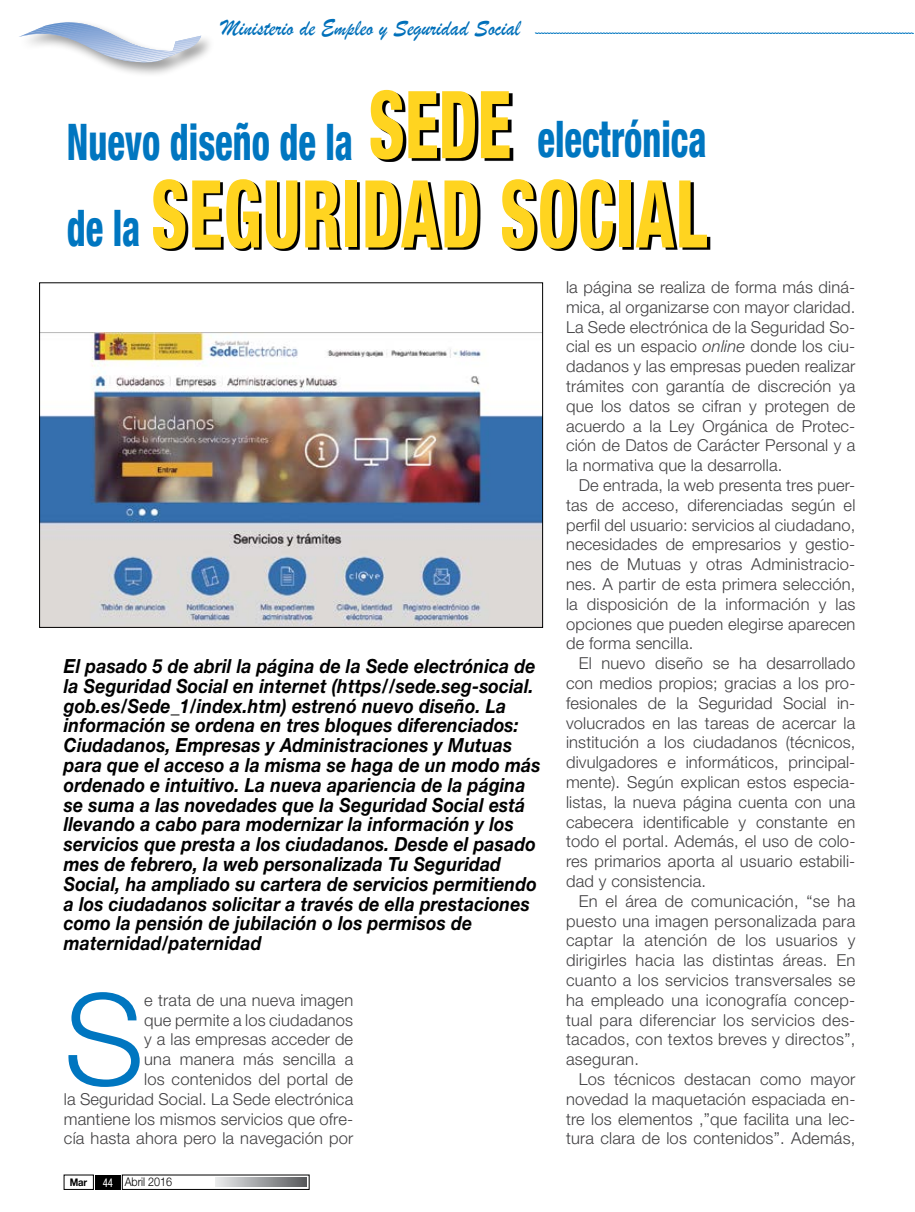
<style>
.page{position:relative;width:915px;height:1212px;background:#fff}
.page>*{position:absolute;margin:0;border:0;box-sizing:border-box;transform-origin:0 0}
.t1{font:300 127.35px "Helvetica Neue LT Std";color:#0076c0}
.t2{font:800 condensed 93.75px "Helvetica Neue LT Std";letter-spacing:.02em;color:#ffd420;scale:.72 1}
.t3{font:800 condensed 50.7px "Helvetica Neue LT Std";color:#0076c0;scale:.72 1}
.t4{font:24px "Brush Script";color:#0070ba;scale:.9 1}
.t5{font:italic 700 19.5px/19.8px "Helvetica Neue LT Std";letter-spacing:.01em;color:#000;scale:.9 1}
.t6{font:300 16.5px/19.8px "Helvetica Neue LT Std";letter-spacing:.01em;color:#414042;text-align:justify}
.t7{font:300 12px "Helvetica Neue LT Std";color:#000;scale:.9 1}
.t8{font:700 10.5px "Helvetica Neue LT Std";color:#000;scale:.9 1}
.s1{font-size:93.75px;color:#ffd420}
.s2{font-weight:400;font-stretch:condensed;color:#fff}
.s3{font-style:italic}
</style>
<div class="page">
<svg style="left:216px;top:1178px;width:90px;height:8px"></svg>
<div style="left:95px;top:1175px;width:26px;height:14px;background:#000"></div>
<svg style="left:535px;top:33px;width:378px;height:1px"></svg>
<div style="left:18px;top:19px;width:197px;height:58px;background:#000;opacity:.41"></div>
<svg style="left:18px;top:22px;width:183px;height:41px"></svg>
<svg style="left:156px;top:182px;width:554px;height:69px"></svg>
<img style="left:41px;top:332px;width:499px;height:294px">
<svg style="left:374px;top:92px;width:139px;height:70px;fill:#000"></svg>
<h3 class="t4" style="left:221px;top:13px;width:333px">Ministerio de Empleo y Seguridad Social</h3>
<h3 class="t3" style="left:368px;top:107px;width:471px"><span class="s1">SEDE</span> electrónica</h3>
<h3 class="t3" style="left:67px;top:110px;width:399px">Nuevo diseño de la</h3>
<h2 class="t2" style="left:151px;top:156px;width:773px">SEGURIDAD SOCIAL</h2>
<h3 class="t3" style="left:67px;top:196px;width:104px">de la</h3>
<p class="t5" style="left:64px;top:656px;width:531px">El pasado 5 de abril la página de la Sede electrónica de la Seguridad Social en internet (https//sede.seg-social. gob.es/Sede_1/index.htm) estrenó nuevo diseño. La información se ordena en tres bloques diferenciados:<br>Ciudadanos, Empresas y Administraciones y Mutuas para que el acceso a la misma se haga de un modo más ordenado e intuitivo. La nueva apariencia de la página se suma a las novedades que la Seguridad Social está llevando a cabo para modernizar la información y los servicios que presta a los ciudadanos. Desde el pasado mes de febrero, la web personalizada Tu Seguridad Social, ha ampliado su cartera de servicios permitiendo a los ciudadanos solicitar a través de ella prestaciones como la pensión de jubilación o los permisos de maternidad/paternidad</p>
<h1 class="t1" style="left:64px;top:962px;width:82px">S</h1>
<p class="t6" style="left:64px;top:990px;width:291px;text-align:right">e trata de una nueva imagen<br>que permite a los ciudadanos<br>y a las empresas acceder de<br>una manera más sencilla a<br>los contenidos del portal de<br>la Seguridad Social. La Sede electrónica mantiene los mismos servicios que ofre&shy;cía hasta ahora pero la navegación por</p>
<p class="t8" style="left:70px;top:1176px;width:21px">Mar</p>
<p class="t7" style="left:103px;top:1175px;width:79px"><span class="s2">44</span> Abril 2016</p>
<p class="t6" style="left:566px;top:277px;width:291px">la página se realiza de forma más diná&shy;mica, al organizarse con mayor claridad.<br>La Sede electrónica de la Seguridad So&shy;cial es un espacio <span class="s3">online</span> donde los ciu&shy;dadanos y las empresas pueden realizar trámites con garantía de discreción ya que los datos se cifran y protegen de acuerdo a la Ley Orgánica de Protec&shy;ción de Datos de Carácter Personal y a la normativa que la desarrolla.</p>
<p class="t6" style="left:566px;top:475px;width:291px;text-indent:13px">De entrada, la web presenta tres puer&shy;tas de acceso, diferenciadas según el perfil del usuario: servicios al ciudadano, necesidades de empresarios y gestio&shy;nes de Mutuas y otras Administracio&shy;nes. A partir de esta primera selección, la disposición de la información y las opciones que pueden elegirse aparecen de forma sencilla.</p>
<p class="t6" style="left:566px;top:653px;width:291px;text-indent:13px">El nuevo diseño se ha desarrollado con medios propios; gracias a los pro&shy;fesionales de la Seguridad Social in&shy;volucrados en las tareas de acercar la institución a los ciudadanos (técnicos, divulgadores e informáticos, principal&shy;mente). Según explican estos especia&shy;listas, la nueva página cuenta con una cabecera identificable y constante en todo el portal. Además, el uso de colo&shy;res primarios aporta al usuario estabili&shy;dad y consistencia.</p>
<p class="t6" style="left:566px;top:891px;width:291px;text-indent:13px">En el área de comunicación, “se ha puesto una imagen personalizada para captar la atención de los usuarios y dirigirles hacia las distintas áreas. En cuanto a los servicios transversales se ha empleado una iconografía concep&shy;tual para diferenciar los servicios des&shy;tacados, con textos breves y directos”, aseguran.</p>
<p class="t6" style="left:566px;top:1069px;width:291px;text-indent:13px">Los técnicos destacan como mayor novedad la maquetación espaciada en&shy;tre los elementos ,”que facilita una lec&shy;tura clara de los contenidos”. Además,</p>
</div>
